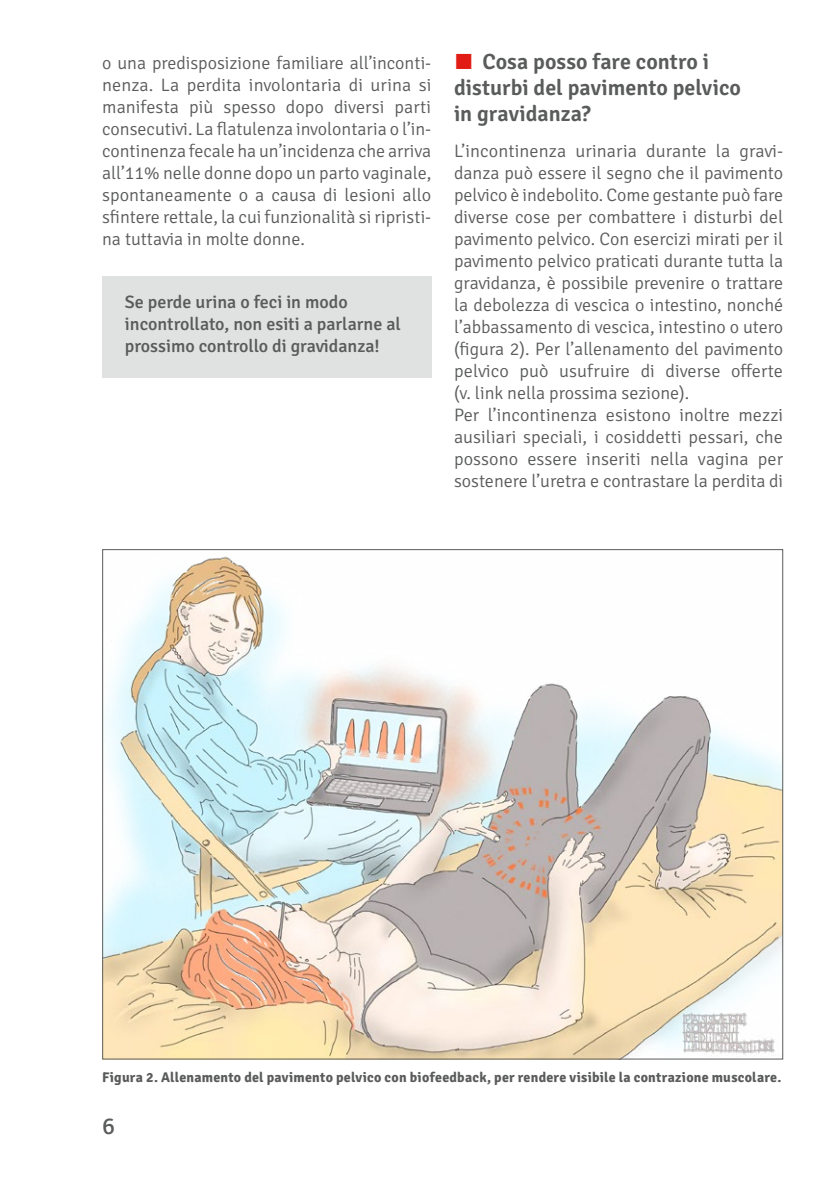
<style>
.page{position:relative;width:840px;height:1191px;background:#fff}
.page>*{position:absolute;margin:0;border:0;box-sizing:border-box;transform-origin:0 0}
.t1{font:24px "Signika";color:#5a5c5b}
.t2{font:600 22px/26px "Signika";color:#5a5c5b}
.t3{font:300 18px/22px "Signika";color:#5a5c5b;text-align:justify}
.t4{font:500 18px/22px "Signika";color:#5a5c5b}
.t5{font:700 14px "Signika";letter-spacing:.015em;color:#5a5c5b}
</style>
<div class="page">
<div style="left:102px;top:276px;width:329px;height:101px;background:#e0e2e2"></div>
<img style="left:104px;top:556px;width:676px;height:501px">
<p class="t3" style="left:102px;top:51px;width:330px">o una predisposizione familiare all’inconti&shy;nenza. La perdita involontaria di urina si manifesta più spesso dopo diversi parti consecutivi. La flatulenza involontaria o l’in&shy;continenza fecale ha un’incidenza che arriva all’11% nelle donne dopo un parto vaginale, spontaneamente o a causa di lesioni allo sfintere rettale, la cui funzionalità si ripristi&shy;na tuttavia in molte donne.</p>
<p class="t4" style="left:125px;top:290px;width:277px">Se perde urina o feci in modo incontrollato, non esiti a parlarne al prossimo controllo di gravidanza!</p>
<p class="t2" style="left:454px;top:47px;width:288px;text-indent:28px">Cosa posso fare contro i disturbi del pavimento pelvico in gravidanza?</p>
<p class="t3" style="left:454px;top:139px;width:330px;text-align:left">L’incontinenza urinaria durante la gravi&shy;danza può essere il segno che il pavimento pelvico è indebolito. Come gestante può fare diverse cose per combattere i disturbi del pavimento pelvico. Con esercizi mirati per il pavimento pelvico praticati durante tutta la gravidanza, è possibile prevenire o trattare la debolezza di vescica o intestino, nonché l’abbassamento di vescica, intestino o utero (figura 2). Per l’allenamento del pavimento pelvico può usufruire di diverse offerte (v. link nella prossima sezione).<br>Per l’incontinenza esistono inoltre mezzi ausiliari speciali, i cosiddetti pessari, che possono essere inseriti nella vagina per sostenere l’uretra e contrastare la perdita di</p>
<p class="t5" style="left:102px;top:1066px;width:680px">Figura 2. Allenamento del pavimento pelvico con biofeedback, per rendere visibile la contrazione muscolare.</p>
<h1 class="t1" style="left:102px;top:1108px;width:14px">6</h1>
</div>
